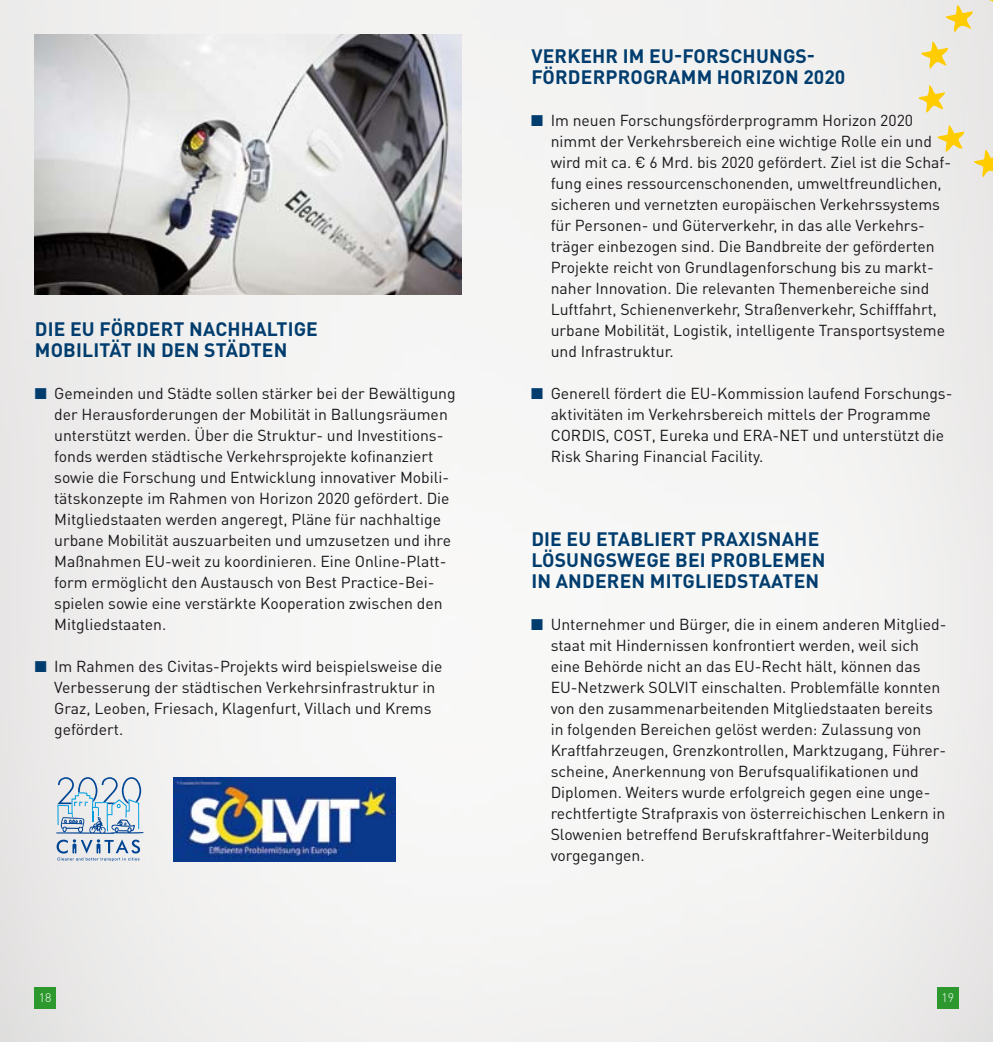
<style>
.page{position:relative;width:993px;height:1042px;background:#fff}
.page>*{position:absolute;margin:0;border:0;box-sizing:border-box;transform-origin:0 0}
.t1{font:700 19.25px "DIN Pro";letter-spacing:.01em;color:#003d6e}
.t2{font:15.75px/21px "DIN Pro";color:#1a171b}
.t3{font:300 12.25px "DIN Pro";color:#fff}
.s1{color:#003d6e}
</style>
<div class="page">
<img style="left:0;top:0;width:992px;height:1042px">
<div style="left:936px;top:987px;width:21px;height:21px;background:#2c982e"></div>
<div style="left:35px;top:987px;width:21px;height:21px;background:#2c982e"></div>
<svg style="left:56px;top:777px;width:87px;height:84px"></svg>
<img style="left:173px;top:777px;width:222px;height:84px">
<img style="left:35px;top:35px;width:426px;height:259px">
<svg style="left:918px;top:0;width:74px;height:180px"></svg>
<p class="t1" style="left:35px;top:316px;width:78px">DIE EU FÖRDERT</p>
<p class="t1" style="left:189px;top:316px;width:13px">NACHHALTIGE</p>
<p class="t1" style="left:35px;top:337px;width:27px">MOBILIT</p>
<p class="t1" style="left:109px;top:337px;width:65px">ÄTIN DEN</p>
<p class="t1" style="left:204px;top:337px;width:47px">STÄDTEN</p>
<p class="t2" style="left:54px;top:382px;width:403px;text-indent:-19px"><span class="s1">■</span> Gemeinden und Städte sollen stärker bei der Bewältigung der Herausforderungen der Mobilität in Ballungsräumen unterstützt werden. Ü ber die Struktur- und Investitions&shy;fonds werden städtische Verkehrsprojekte kofinanziert sowie die Forschung und Entwicklung innovativer Mobili&shy;tätskonzepte im Rahmen von Horizon 2020 gefördert. Die Mitgliedstaaten werden angeregt, Pläne für nachhaltige urbane Mobilität auszuarbeiten und umzusetzen und ihre Maßnahmen EU-weit zu koordinieren. Eine Online-Platt&shy;form ermöglicht den Austausch von Best Practice-Bei&shy;spielen sowie eine verstärkte Kooperation zwischen den Mitgliedstaaten.</p>
<p class="t2" style="left:54px;top:655px;width:389px;text-indent:-19px"><span class="s1">■</span> Im Rahmen des Civitas-Projekts wird beispielsweise die Verbesserung der städtischen Verkehrsinfrastruktur in Graz, Leoben, Friesach, Klagenfurt, Villach und Krems gefördert.</p>
<p class="t1" style="left:531px;top:43px;width:25px">VERKEHR</p>
<p class="t1" style="left:622px;top:43px;width:84px">IM EU-FORSCHUNGS</p>
<p class="t1" style="left:806px;top:43px;width:10px">-</p>
<p class="t1" style="left:531px;top:64px;width:14px">FÖRDERPROGRAMM</p>
<p class="t1" style="left:716px;top:64px;width:26px">HORIZON</p>
<p class="t1" style="left:803px;top:64px;width:43px">2020</p>
<p class="t2" style="left:550px;top:109px;width:402px;text-indent:-19px"><span class="s1">■</span> Im neuen Forschungsförderprogramm Horizon 2020 nimmt der Verkehrsbereich eine wichtige Rolle ein und wird mit ca. € 6 Mrd. bis 2020 gefördert. Ziel ist die Schaf&shy;fung eines ressourcenschonenden, umweltfreundlichen, sicheren und vernetzten europäischen Verkehrssystems für Personen- und Güterverkehr, in das alle Verkehrs&shy;träger einbezogen sind. Die Bandbreite der geförderten Projekte reicht von Grundlagenforschung bis zu markt&shy;naher Innovation. Die relevanten Themenbereiche sind Luftfahrt, Schienenverkehr, Straßenverkehr, Schifffahrt, urbane Mobilität, Logistik, intelligente Transportsysteme und Infrastruktur.</p>
<p class="t2" style="left:550px;top:382px;width:403px;text-indent:-19px"><span class="s1">■</span> Generell fördert die EU-Kommission laufend Forschungs&shy;aktivitäten im Verkehrsbereich mittels der Programme<br>CO RDIS, COST, Eureka und ERA-NET und unterstützt die Risk Sharing Financial Facility.</p>
<p class="t1" style="left:531px;top:526px;width:77px">DIE EU ETABLIERT</p>
<p class="t1" style="left:700px;top:526px;width:13px">PRA</p>
<p class="t1" style="left:738px;top:526px;width:24px">XISNAHE</p>
<p class="t1" style="left:531px;top:547px;width:25px">LÖSUNGSWEGE</p>
<p class="t1" style="left:675px;top:547px;width:11px">BEI</p>
<p class="t1" style="left:710px;top:547px;width:26px">PROBLEMEN</p>
<p class="t1" style="left:531px;top:568px;width:38px">IN ANDEREN</p>
<p class="t1" style="left:649px;top:568px;width:171px">MITGLIEDSTAATEN</p>
<p class="t2" style="left:550px;top:613px;width:397px;text-indent:-19px"><span class="s1">■</span> Unternehmer und Bürger, die in einem anderen Mitglied&shy;staat mit Hindernissen konfrontiert werden, weil sich eine Behörde nicht an das EU-Recht hält, können das EU-Netzwerk SOLVIT einschalten. Problemfälle konnten von den zusammenarbeitenden Mitgliedstaaten bereits in folgenden Bereichen gelöst werden: Zulassung von Kraftfahrzeugen, Grenzkontrollen, Marktzugang, Führer&shy;scheine, Anerkennung von Berufsqualifikationen und Diplomen. Weiters wurde erfolgreich gegen eine unge&shy;rechtfertigte Strafpraxis von österreichischen Lenkern in Slowenien betreffend Berufskraftfahrer-Weiterbildung vorgegangen.</p>
<p class="t3" style="left:39px;top:989px;width:14px">18</p>
<p class="t3" style="left:941px;top:989px;width:14px">19</p>
</div>
